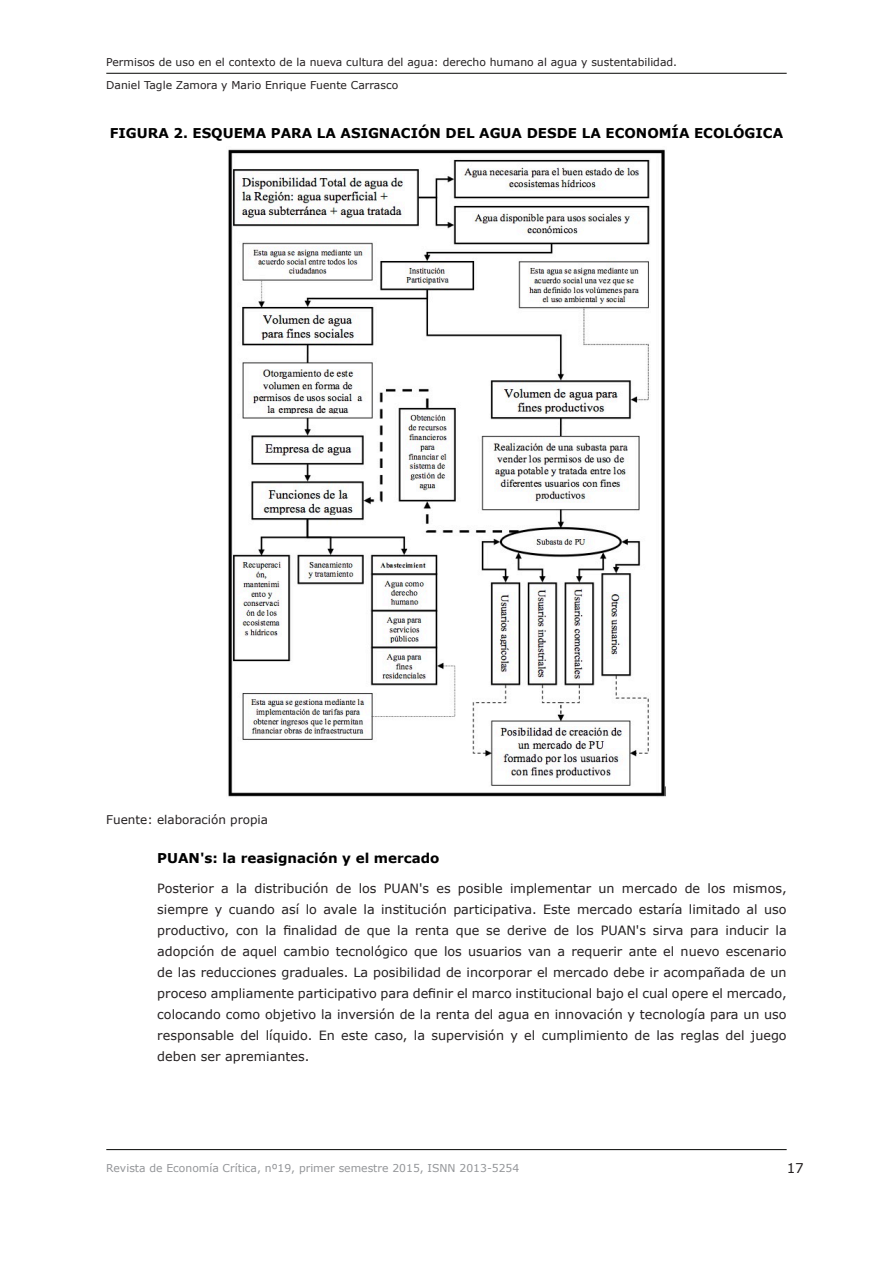
<style>
.page{position:relative;width:893px;height:1263px;background:#fff}
.page>*{position:absolute;margin:0;border:0;box-sizing:border-box;transform-origin:0 0}
.Subtitle{font:700 13.5px "Verdana";color:#000}
.t1{font:13.5px "Verdana";color:#231f20}
.Body_Text{font:12.75px/21px "Verdana";color:#231f20;text-align:justify}
.t2{font:12px "Verdana";color:#231f20}
.t3{font:10.8px/22.5px "Verdana";color:#231f20}
.t4{font:10.8px "Verdana";color:#939598}
</style>
<div class="page">
<hr style="left:106px;top:1149px;width:681px;height:1px;background:#040503">
<hr style="left:106px;top:73px;width:681px;height:1px;background:#040503">
<img style="left:228px;top:149px;width:438px;height:648px">
<p class="t3" style="left:106px;top:51px;width:572px">Permisos de uso en el contexto de la nueva cultura del agua: derecho humano al agua y sustentabilidad.<br>Daniel Tagle Zamora y Mario Enrique Fuente Carrasco</p>
<p class="Subtitle" style="left:110px;top:123px;width:675px">FIGURA 2. ESQUEMA PARA LA ASIGNACIÓN DEL AGUA DESDE LA ECONOMÍA ECOLÓGICA</p>
<p class="t2" style="left:106px;top:811px;width:163px">Fuente: elaboración propia</p>
<p class="Subtitle" style="left:157px;top:848px;width:284px">PUAN's: la reasignación y el mercado</p>
<p class="Body_Text" style="left:157px;top:877px;width:631px">Posterior a la distribución de los PUAN's es posible implementar un mercado de los mismos, siempre y cuando así lo avale la institución participativa. Este mercado estaría limitado al uso productivo, con la finalidad de que la renta que se derive de los PUAN's sirva para inducir la adopción de aquel cambio tecnológico que los usuarios van a requerir ante el nuevo escenario de las reducciones graduales. La posibilidad de incorporar el mercado debe ir acompañada de un proceso ampliamente participativo para definir el marco institucional bajo el cual opere el mercado, colocando como objetivo la inversión de la renta del agua en innovación y tecnología para un uso responsable del líquido. En este caso, la supervisión y el cumplimiento de las reglas del juego deben ser apremiantes.</p>
<p class="t4" style="left:106px;top:1161px;width:415px">Revista de Economía Crítica, nº19, primer semestre 2015, ISNN 2013-5254</p>
<p class="t1" style="left:787px;top:1159px;width:19px">17</p>
</div>
